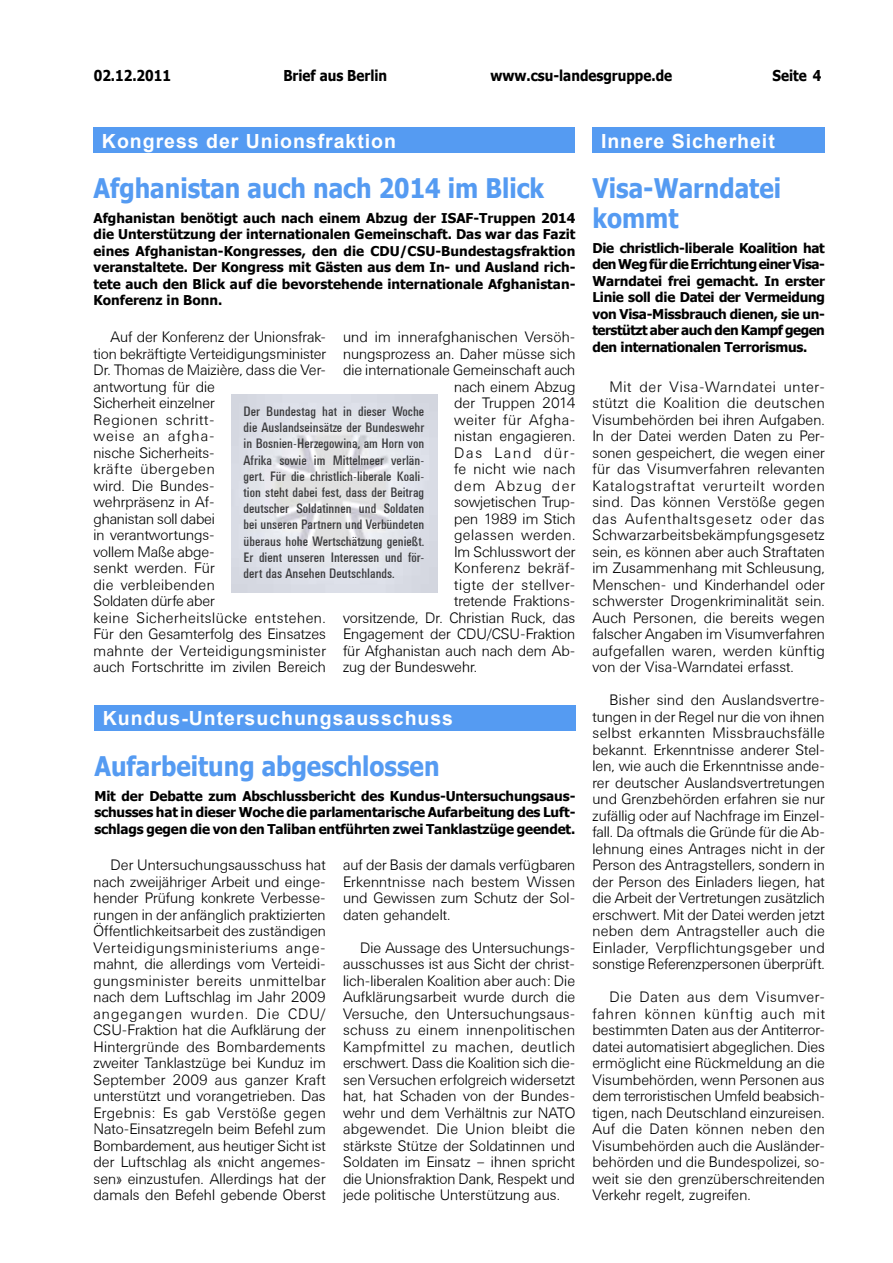
<style>
.page{position:relative;width:893px;height:1263px;background:#fff}
.page>*{position:absolute;margin:0;border:0;box-sizing:border-box;transform-origin:0 0}
.t1{font:700 27px/30px "Tahoma";color:#559bf2;scale:.9 1}
.t2{font:700 19.5px "Arial";letter-spacing:.05em;color:#fff}
.t3{font:300 15px/16.5px "Univers BSK";color:#000;text-align:justify}
.t4{font:700 15px "Tahoma";color:#000;scale:.9 1}
.t5{font:300 15px "Univers BSK";letter-spacing:.035em;color:#000}
.t6{font:300 15px "Univers BSK";letter-spacing:.03em;color:#000}
.t7{font:300 15px "Univers BSK";letter-spacing:.02em;color:#000}
.t8{font:300 15px "Univers BSK";letter-spacing:.125em;color:#000}
.t9{font:300 15px "Univers BSK";letter-spacing:.09em;color:#000}
.t10{font:700 13.5px/16.5px "Tahoma";letter-spacing:-.015em;color:#000;text-align:justify}
.t11{font:13.5px/16.2px "Univers Condensed BSK";color:#3b3b3d;text-align:justify}
</style>
<div class="page">
<div style="left:93px;top:128px;width:482px;height:25px;background:#559bf2"></div>
<div style="left:94px;top:705px;width:482px;height:26px;background:#559bf2"></div>
<div style="left:592px;top:128px;width:233px;height:25px;background:#559bf2"></div>
<img style="left:232px;top:395px;width:205px;height:198px">
<p class="t4" style="left:94px;top:65px;width:87px">02.12.2011</p>
<p class="t4" style="left:283px;top:65px;width:117px">Brief aus Berlin</p>
<p class="t4" style="left:490px;top:65px;width:203px">www.csu-landesgruppe.de</p>
<p class="t4" style="left:772px;top:65px;width:56px">Seite 4</p>
<h2 class="t2" style="left:102px;top:128px;width:296px">Kongress der Unionsfraktion</h2>
<h1 class="t1" style="left:94px;top:171px;width:502px">Afghanistan auch nach 2014 im Blick</h1>
<p class="t10" style="left:94px;top:209px;width:483px">Afghanistan benötigt auch nach einem Abzug der ISAF-Truppen 2014 die Unterstützung der internationalen Gemeinschaft. Das war das Fazit eines Afghanistan-Kongresses, den die CDU/CSU-Bundestagsfraktion veranstaltete. Der Kongress mit Gästen aus dem In- und Ausland rich&shy;tete auch den Blick auf die bevorstehende internationale Afghanistan-Konferenz in Bonn.</p>
<p class="t3" style="left:94px;top:329px;width:234px;text-align:left;text-indent:17px">Auf der Konferenz der Unionsfrak&shy;tion bekräftigte Verteidigungsminister<br>Dr. Thomas de Maizière, dass die Ver&shy;antwortung für die<br>Sicherheit einzelner<br>Regionen schritt-<br>weise an afgha-<br>nische Sicherheits-<br>kräfte übergeben<br>wird. Die Bundes-<br>wehrpräsenz in Af-<br>ghanistan soll dabei<br>in verantwortungs-<br>vollem Maße abge-<br>senkt werden. Für<br>die verbleibenden<br>Soldaten dürfe aber<br>keine Sicherheitslücke entstehen.<br>Für den Gesamterfolg des Einsatzes mahnte der Verteidigungsminister auch Fortschritte im zivilen Bereich</p>
<p class="t3" style="left:343px;top:329px;width:234px">und im innerafghanischen Versöh-</p>
<p class="t3" style="left:343px;top:345px;width:234px">nungsprozess an. Daher müsse sich</p>
<p class="t3" style="left:343px;top:362px;width:234px">die internationale Gemeinschaft auch</p>
<p class="t3" style="left:454px;top:378px;width:123px">nach einem Abzug</p>
<p class="t3" style="left:454px;top:395px;width:123px">der Truppen 2014</p>
<p class="t5" style="left:454px;top:411px;width:123px">weiter für Afgha-</p>
<p class="t3" style="left:454px;top:428px;width:123px">nistan engagieren.</p>
<p class="t8" style="left:454px;top:444px;width:123px">Das Land dür-</p>
<p class="t7" style="left:454px;top:461px;width:123px">fe nicht wie nach</p>
<p class="t9" style="left:454px;top:477px;width:123px">dem Abzug der</p>
<p class="t3" style="left:454px;top:494px;width:123px">sowjetischen Trup-</p>
<p class="t3" style="left:454px;top:510px;width:123px">pen 1989 im Stich</p>
<p class="t6" style="left:454px;top:527px;width:123px">gelassen werden.</p>
<p class="t3" style="left:454px;top:543px;width:123px">Im Schlusswort der</p>
<p class="t6" style="left:454px;top:560px;width:123px">Konferenz bekräf-</p>
<p class="t5" style="left:454px;top:576px;width:123px">tigte der stellver-</p>
<p class="t3" style="left:454px;top:593px;width:123px">tretende Fraktions-</p>
<p class="t3" style="left:343px;top:609px;width:234px">vorsitzende, Dr. Christian Ruck, das</p>
<p class="t3" style="left:343px;top:626px;width:234px">Engagement der CDU/CSU-Fraktion</p>
<p class="t3" style="left:343px;top:642px;width:234px">für Afghanistan auch nach dem Ab-</p>
<p class="t3" style="left:343px;top:659px;width:136px">zug der Bundeswehr.</p>
<p class="t11" style="left:244px;top:403px;width:182px">Der Bundestag hat in dieser Woche die Auslandseinsätze der Bundeswehr in Bosnien-Herzegowina, am Horn von Afrika sowie im Mittelmeer verlän&shy;gert. Für die christlich-liberale Koali&shy;tion steht dabei fest, dass der Beitrag deutscher Soldatinnen und Soldaten bei unseren Partnern und Verbündeten überaus hohe Wertschätzung genießt.<br>Er dient unseren Interessen und för&shy;dert das Ansehen Deutschlands.</p>
<h2 class="t2" style="left:103px;top:705px;width:352px">Kundus-Untersuchungsausschuss</h2>
<h1 class="t1" style="left:94px;top:749px;width:385px">Aufarbeitung abgeschlossen</h1>
<p class="t10" style="left:94px;top:787px;width:482px">Mit der Debatte zum Abschlussbericht des Kundus-Untersuchungsaus&shy;schusses hat in dieser Woche die parlamentarische Aufarbeitung des Luft&shy;schlags gegen die von den Taliban entführten zwei Tanklastzüge geendet.</p>
<p class="t3" style="left:94px;top:857px;width:234px;text-indent:17px">Der Untersuchungsausschuss hat nach zweijähriger Arbeit und einge&shy;hender Prüfung konkrete Verbesse&shy;rungen in der anfänglich praktizierten Öffentlichkeitsarbeit des zuständigen Verteidigungsministeriums ange&shy;mahnt, die allerdings vom Verteidi&shy;gungsminister bereits unmittelbar nach dem Luftschlag im Jahr 2009 angegangen wurden. Die CDU/ CSU-Fraktion hat die Aufklärung der Hintergründe des Bombardements zweiter Tanklastzüge bei Kunduz im September 2009 aus ganzer Kraft unterstützt und vorangetrieben. Das Ergebnis: Es gab Verstöße gegen Nato-Einsatzregeln beim Befehl zum Bombardement, aus heutiger Sicht ist der Luftschlag als «nicht angemes&shy;sen» einzustufen. Allerdings hat der damals den Befehl gebende Oberst</p>
<p class="t3" style="left:343px;top:857px;width:234px">auf der Basis der damals verfügbaren Erkenntnisse nach bestem Wissen und Gewissen zum Schutz der Sol&shy;daten gehandelt.</p>
<p class="t3" style="left:343px;top:939px;width:234px;text-indent:17px">Die Aussage des Untersuchungs&shy;ausschusses ist aus Sicht der christ&shy;lich-liberalen Koalition aber auch: Die Aufklärungsarbeit wurde durch die Versuche, den Untersuchungsaus&shy;schuss zu einem innenpolitischen Kampfmittel zu machen, deutlich erschwert. Dass die Koalition sich die&shy;sen Versuchen erfolgreich widersetzt hat, hat Schaden von der Bundes&shy;wehr und dem Verhältnis zur NATO abgewendet. Die Union bleibt die stärkste Stütze der Soldatinnen und Soldaten im Einsatz – ihnen spricht die Unionsfraktion Dank, Respekt und jede politische Unterstützung aus.</p>
<h2 class="t2" style="left:601px;top:128px;width:175px">Innere Sicherheit</h2>
<h1 class="t1" style="left:592px;top:171px;width:211px">Visa-Warndatei kommt</h1>
<p class="t10" style="left:592px;top:239px;width:234px">Die christlich-liberale Koalition hat den Weg für die Errichtung einer Visa-Warndatei frei gemacht. In erster Linie soll die Datei der Vermeidung von Visa-Missbrauch dienen, sie un&shy;terstützt aber auch den Kampf gegen den internationalen Terrorismus.</p>
<p class="t3" style="left:592px;top:378px;width:234px;text-indent:17px">Mit der Visa-Warndatei unter&shy;stützt die Koalition die deutschen Visumbehörden bei ihren Aufgaben.<br>In der Datei werden Daten zu Per&shy;sonen gespeichert, die wegen einer für das Visumverfahren relevanten Katalogstraftat verurteilt worden sind. Das können Verstöße gegen das Aufenthaltsgesetz oder das Schwarzarbeitsbekämpfungsgesetz sein, es können aber auch Straftaten im Zusammenhang mit Schleusung, Menschen- und Kinderhandel oder schwerster Drogenkriminalität sein.<br>Auch Personen, die bereits wegen falscher Angaben im Visumverfahren aufgefallen waren, werden künftig von der Visa-Warndatei erfasst.</p>
<p class="t3" style="left:592px;top:692px;width:234px;text-indent:17px">Bisher sind den Auslandsvertre&shy;tungen in der Regel nur die von ihnen selbst erkannten Missbrauchsfälle bekannt. Erkenntnisse anderer Stel&shy;len, wie auch die Erkenntnisse ande&shy;rer deutscher Auslandsvertretungen und Grenzbehörden erfahren sie nur zufällig oder auf Nachfrage im Einzel&shy;fall. Da oftmals die Gründe für die Ab&shy;lehnung eines Antrages nicht in der Person des Antragstellers, sondern in der Person des Einladers liegen, hat die Arbeit der Vertretungen zusätzlich erschwert. Mit der Datei werden jetzt neben dem Antragsteller auch die Einlader, Verpflichtungsgeber und sonstige Referenzpersonen überprüft.</p>
<p class="t3" style="left:592px;top:989px;width:234px;text-indent:17px">Die Daten aus dem Visumver&shy;fahren können künftig auch mit bestimmten Daten aus der Antiterror&shy;datei automatisiert abgeglichen. Dies ermöglicht eine Rückmeldung an die Visumbehörden, wenn Personen aus dem terroristischen Umfeld beabsich&shy;tigen, nach Deutschland einzureisen.<br>Auf die Daten können neben den Visumbehörden auch die Ausländer&shy;behörden und die Bundespolizei, so&shy;weit sie den grenzüberschreitenden Verkehr regelt, zugreifen.</p>
</div>
